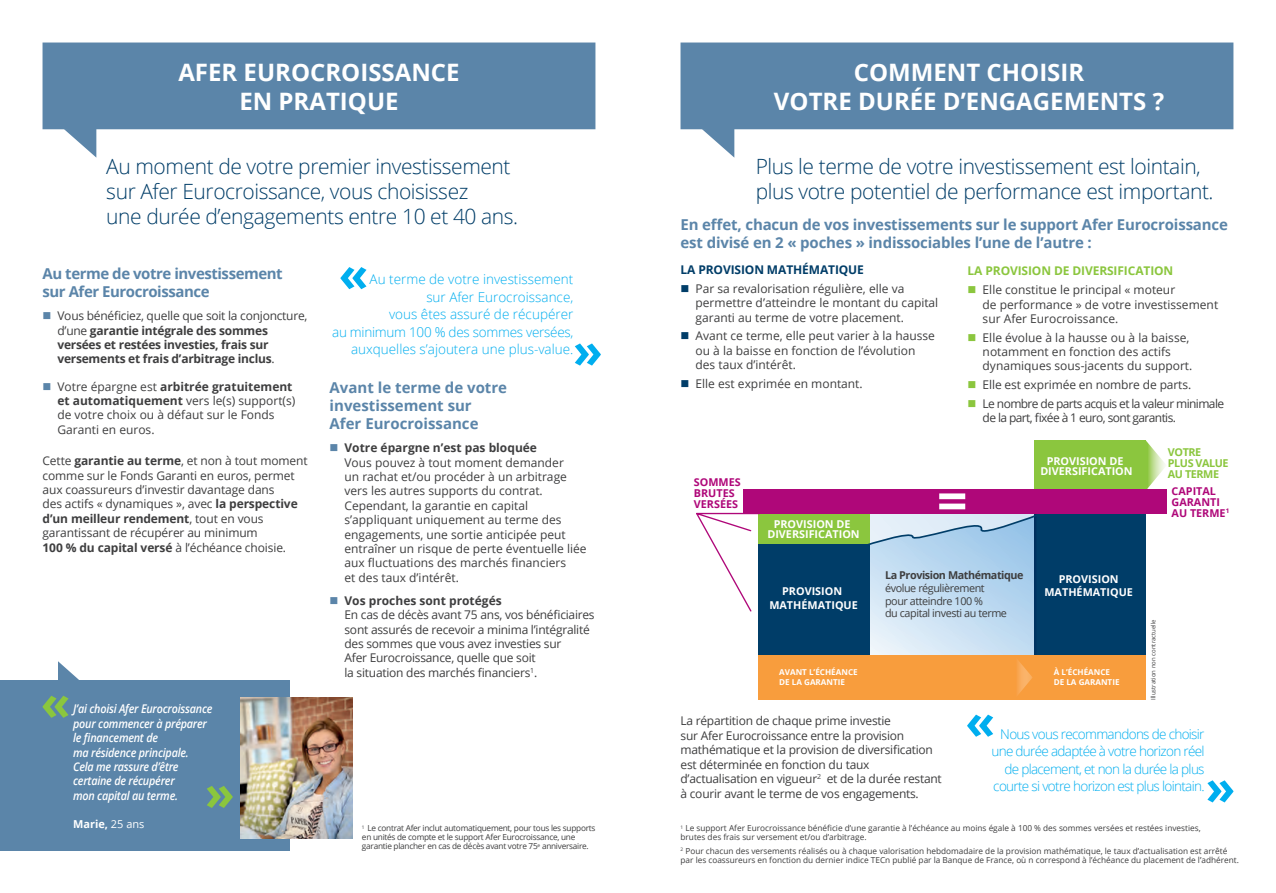
<style>
.page{position:relative;width:1276px;height:893px;background:#fff}
.page>*{position:absolute;margin:0;border:0;box-sizing:border-box;transform-origin:0 0}
.t1{font:700 24px/28.8px "Open Sans";color:#fff;text-align:center}
.t2{font:300 21px/25.2px "Open Sans";letter-spacing:-.02em;color:#003d68}
.t3{font:700 15px/18px "Open Sans";letter-spacing:-.01em;color:#5b85a9}
.t4{font:700 15px/18px "Open Sans";letter-spacing:-.03em;color:#5b85a9}
.t5{font:300 13.5px/17.4px "Open Sans";color:#00aeef;text-align:right}
.t6{font:300 13.5px/17.4px "Open Sans";letter-spacing:-.05em;color:#00aeef;text-align:right}
.t7{font:12px/14.4px "Open Sans";color:#3e3e3f}
.t8{font:12px/14.4px "Open Sans";letter-spacing:-.02em;color:#3e3e3f}
.t9{font:700 12px/14.4px "Open Sans";letter-spacing:-.02em;color:#3e3e3f}
.t10{font:italic 600 12px/14.4px "Open Sans";letter-spacing:-.02em;color:#fff;scale:.9 1}
.t11{font:12px/14.4px "Open Sans";letter-spacing:-.05em;color:#3e3e3f}
.t12{font:700 12px "Open Sans";letter-spacing:-.01em;color:#8bc63e}
.t13{font:700 12px "Open Sans";letter-spacing:-.01em;color:#003d68}
.t14{font:700 10.95px "Open Sans";color:#fff}
.t15{font:700 10.8px/10.8px "Open Sans";color:#fff;text-align:center}
.t16{font:10.8px/12.6px "Open Sans";letter-spacing:-.04em;color:#3e3e3f}
.t17{font:700 10.8px/10.8px "Open Sans";color:#af0779}
.t18{font:700 10.8px "Open Sans";letter-spacing:-.04em;color:#3e3e3f}
.t19{font:700 10.8px/10.8px "Open Sans";letter-spacing:-.04em;color:#8bc63e}
.t20{font:8.25px/9px "Open Sans";color:#3e3e3f}
.t21{font:8.25px/9px "Open Sans";letter-spacing:-.03em;color:#3e3e3f}
.t22{font:700 8.1px/9.6px "Open Sans";color:#fff}
.t23{font:6px "Open Sans";color:#3e3e3f}
.s1{color:#5b85a9}
.s2{font-weight:400}
.s3{font-weight:700}
.s4{color:#003d68}
.s5{color:#8bc63e}
</style>
<div class="page">
<div style="left:1034px;top:513px;width:112px;height:142px;background:#003d68"></div>
<svg style="left:1146px;top:441px;width:20px;height:48px"></svg>
<div style="left:758px;top:514px;width:111px;height:30px;background:#8bc63e"></div>
<div style="left:1034px;top:441px;width:112px;height:48px;background:#8bc63e"></div>
<div style="left:758px;top:544px;width:111px;height:111px;background:#003d68"></div>
<div style="left:744px;top:489px;width:423px;height:25px;background:#af0779"></div>
<div style="left:758px;top:655px;width:388px;height:45px;background:#f89d3d"></div>
<svg style="left:696px;top:512px;width:64px;height:100px"></svg>
<svg style="left:868px;top:493px;width:168px;height:202px"></svg>
<div style="left:0;top:680px;width:289px;height:170px;background:#5b85a9"></div>
<svg style="left:58px;top:661px;width:21px;height:19px"></svg>
<svg style="left:43px;top:696px;width:26px;height:22px"></svg>
<svg style="left:207px;top:786px;width:26px;height:22px"></svg>
<svg style="left:575px;top:343px;width:26px;height:23px"></svg>
<svg style="left:340px;top:267px;width:26px;height:22px"></svg>
<svg style="left:1207px;top:780px;width:26px;height:22px"></svg>
<svg style="left:967px;top:715px;width:26px;height:22px"></svg>
<img style="left:241px;top:697px;width:111px;height:142px">
<div style="left:43px;top:43px;width:552px;height:86px;background:#5b85a9"></div>
<svg style="left:64px;top:129px;width:32px;height:28px"></svg>
<div style="left:680px;top:43px;width:553px;height:86px;background:#5b85a9"></div>
<svg style="left:702px;top:129px;width:32px;height:28px"></svg>
<h1 class="t1" style="left:178px;top:57px;width:283px">AFER EUROCROISSANCE<br>EN PRATIQUE</h1>
<h1 class="t1" style="left:774px;top:57px;width:392px">COMMENT CHOISIR<br>VOTRE DURÉE D’ENGAGEMENTS ?</h1>
<h2 class="t2" style="left:106px;top:153px;width:413px">Au moment de votre premier investissement sur Afer Eurocroissance, vous choisissez<br>une durée d’engagements entre 10 et 40 ans.</h2>
<h2 class="t2" style="left:755px;top:153px;width:459px">Plus le terme de votre investissement est lointain, plus votre potentiel de performance est important.</h2>
<p class="t3" style="left:680px;top:215px;width:549px">En effet, chacun de vos investissements sur le support Afer Eurocroissance est divisé en 2 « poches » indissociables l’une de l’autre :</p>
<p class="t4" style="left:43px;top:264px;width:242px">Au terme de votre investissement sur Afer Eurocroissance</p>
<p class="t9" style="left:57px;top:308px;width:252px;text-indent:-15px"><span class="s1">■</span> <span class="s2">Vous bénéficiez, quelle que soit la conjoncture, d’une</span> garantie intégrale des sommes versées et restées investies, frais sur versements et frais d’arbitrage inclus<span class="s2">.</span></p>
<p class="t7" style="left:57px;top:379px;width:239px;text-indent:-15px"><span class="s1">■</span> Votre épargne est <span class="s3">arbitrée gratuitement et automatiquement</span> vers le(s) support(s) de votre choix ou à défaut sur le Fonds Garanti en euros.</p>
<p class="t7" style="left:43px;top:453px;width:267px">Cette <span class="s3">garantie au terme</span>, et non à tout moment comme sur le Fonds Garanti en euros, permet aux coassureurs d’investir davantage dans<br>des actifs « dynamiques », avec <span class="s3">la perspective d’un meilleur rendement</span>, tout en vous garantissant de récupérer au minimum<br><span class="s3">100 % du capital versé</span> à l’échéance choisie.</p>
<p class="t10" style="left:73px;top:702px;width:156px">J’ai choisi Afer Eurocroissance pour commencer à préparer le financement de<br>ma résidence principale.<br>Cela me rassure d’être certaine de récupérer<br>mon capital au terme.</p>
<p class="t14" style="left:73px;top:816px;width:73px">Marie, <span class="s2">25 ans</span></p>
<p class="t5" style="left:332px;top:270px;width:243px">Au terme de votre investissement<br>sur Afer Eurocroissance,<br>vous êtes assuré de récupérer<br>au minimum 100 % des sommes versées, auxquelles s’ajoutera une plus-value.</p>
<p class="t3" style="left:330px;top:378px;width:179px">Avant le terme de votre investissement sur<br>Afer Eurocroissance</p>
<p class="t7" style="left:344px;top:440px;width:244px;text-indent:-15px"><span class="s1">■</span> <span class="s3">Votre épargne n’est pas bloquée<br></span>Vous pouvez à tout moment demander<br>un rachat et/ou procéder à un arbitrage vers les autres supports du contrat.<br>Cependant, la garantie en capital s’appliquant uniquement au terme des engagements, une sortie anticipée peut entraîner un risque de perte éventuelle liée aux fluctuations des marchés financiers<br>et des taux d’intérêt.</p>
<p class="t8" style="left:344px;top:593px;width:252px;text-indent:-15px"><span class="s1">■</span> <span class="s3">Vos proches sont protégés<br></span>En cas de décès avant 75 ans, vos bénéficiaires sont assurés de recevoir a minima l’intégralité des sommes que vous avez investies sur<br>Afer Eurocroissance, quelle que soit<br>la situation des marchés financiers<sup>1</sup>.</p>
<p class="t21" style="left:362px;top:823px;width:235px"><sup>1</sup> Le contrat Afer inclut automatiquement, pour tous les supports en unités de compte et le support Afer Eurocroissance, une garantie plancher en cas de décès avant votre 75<sup>e</sup> anniversaire.</p>
<p class="t13" style="left:680px;top:262px;width:185px">LA PROVISION MATHÉMATIQUE</p>
<p class="t7" style="left:695px;top:281px;width:244px;text-indent:-15px"><span class="s4">■</span> Par sa revalorisation régulière, elle va permettre d’atteindre le montant du capital garanti au terme de votre placement.</p>
<p class="t7" style="left:695px;top:329px;width:241px;text-indent:-15px"><span class="s4">■</span> Avant ce terme, elle peut varier à la hausse ou à la baisse en fonction de l’évolution des taux d’intérêt.</p>
<p class="t7" style="left:680px;top:376px;width:184px"><span class="s4">■</span> Elle est exprimée en montant.</p>
<p class="t17" style="left:694px;top:477px;width:48px">SOMMES<br>BRUTES<br>VERSÉES</p>
<p class="t15" style="left:767px;top:518px;width:94px">PROVISION DE<br>DIVERSIFICATION</p>
<p class="t12" style="left:967px;top:263px;width:207px">LA PROVISION DE DIVERSIFICATION</p>
<p class="t7" style="left:982px;top:282px;width:237px;text-indent:-15px"><span class="s5">■</span> Elle constitue le principal « moteur<br>de performance » de votre investissement sur Afer Eurocroissance.</p>
<p class="t7" style="left:982px;top:330px;width:211px;text-indent:-15px"><span class="s5">■</span> Elle évolue à la hausse ou à la baisse, notamment en fonction des actifs dynamiques sous-jacents du support.</p>
<p class="t7" style="left:967px;top:377px;width:225px"><span class="s5">■</span> Elle est exprimée en nombre de parts.</p>
<p class="t11" style="left:982px;top:396px;width:243px;text-indent:-15px"><span class="s5">■</span> Le nombre de parts acquis et la valeur minimale de la part, fixée à 1 euro, sont garantis.</p>
<p class="t15" style="left:1040px;top:455px;width:94px">PROVISION DE<br>DIVERSIFICATION</p>
<p class="t19" style="left:1168px;top:446px;width:62px">VOTRE<br>PLUS VALUE<br>AU TERME</p>
<p class="t17" style="left:1171px;top:486px;width:59px">CAPITAL<br>GARANTI<br>AU TERME<sup>1</sup></p>
<p class="t15" style="left:769px;top:584px;width:90px;line-height:13.5px">PROVISION<br>MATHÉMATIQUE</p>
<p class="t22" style="left:779px;top:667px;width:80px">AVANT L’ÉCHÉANCE<br>DE LA GARANTIE</p>
<p class="t18" style="left:885px;top:568px;width:140px">La Provision Mathématique</p>
<p class="t16" style="left:885px;top:582px;width:123px">évolue régulièrement pour atteindre 100 %<br>du capital investi au terme</p>
<p class="t15" style="left:1044px;top:572px;width:90px;line-height:13.5px">PROVISION<br>MATHÉMATIQUE</p>
<p class="t22" style="left:1053px;top:667px;width:67px">À L’ÉCHÉANCE<br>DE LA GARANTIE</p>
<p class="t23" style="left:1149px;top:700px;width:82px;rotate:-90deg">Illustration non contractuelle</p>
<p class="t8" style="left:680px;top:714px;width:263px">La répartition de chaque prime investie<br>sur Afer Eurocroissance entre la provision mathématique et la provision de diversification est déterminée en fonction du taux d’actualisation en vigueur<sup>2</sup> et de la durée restant à courir avant le terme de vos engagements.</p>
<p class="t20" style="left:680px;top:823px;width:522px"><sup>1</sup> Le support Afer Eurocroissance bénéficie d’une garantie à l’échéance au moins égale à 100 % des sommes versées et restées investies, brutes des frais sur versement et/ou d’arbitrage.</p>
<p class="t20" style="left:680px;top:846px;width:560px"><sup>2</sup> Pour chacun des versements réalisés ou à chaque valorisation hebdomadaire de la provision mathématique, le taux d’actualisation est arrêté par les coassureurs en fonction du dernier indice TECn publié par la Banque de France, où n correspond à l’échéance du placement de l’adhérent.</p>
<p class="t6" style="left:991px;top:725px;width:215px">Nous vous recommandons de choisir une durée adaptée à votre horizon réel de placement, et non la durée la plus courte si votre horizon est plus lointain.</p>
</div>
